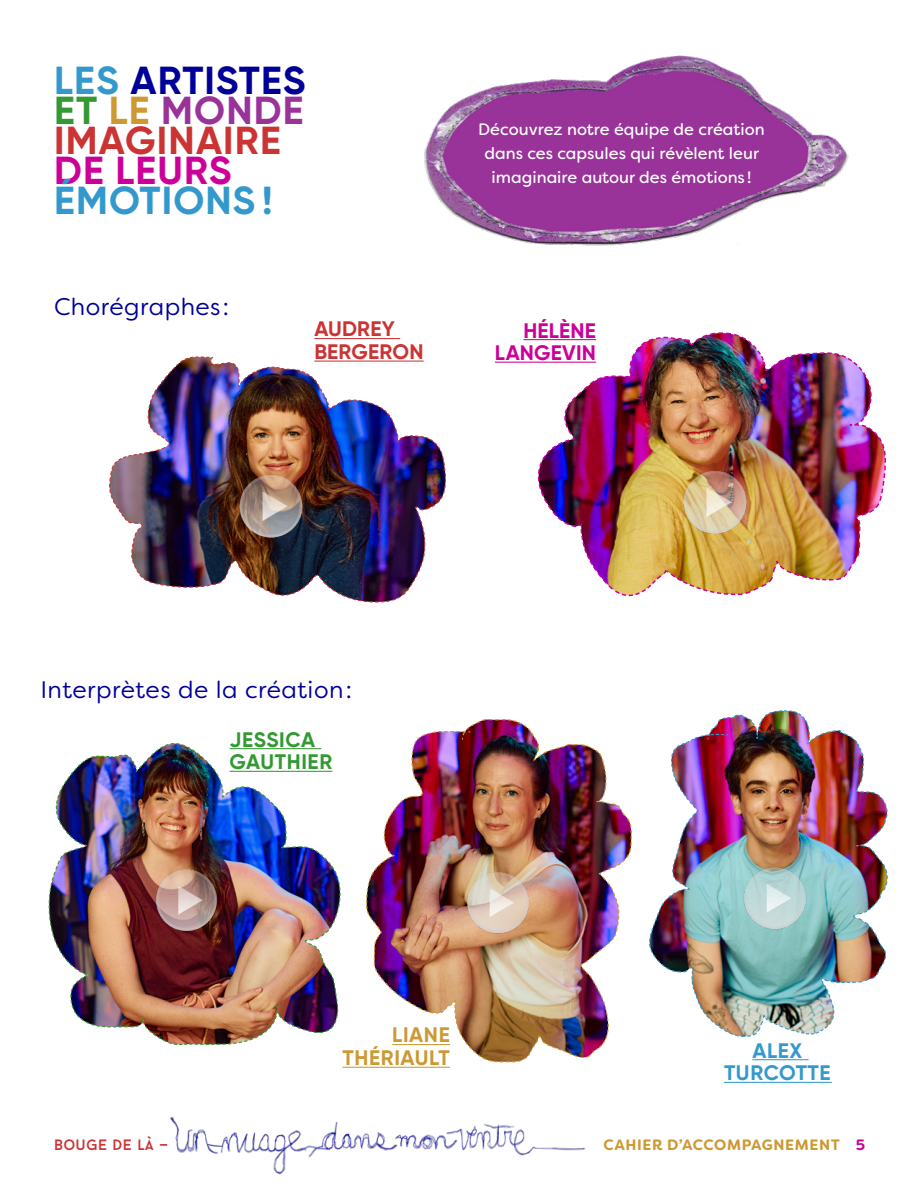
<style>
.page{position:relative;width:918px;height:1188px;background:#fff}
.page>*{position:absolute;margin:0;border:0;box-sizing:border-box;transform-origin:0 0}
.t1{font:700 39px/30px "Gilroy";letter-spacing:.03em;color:#39c}
.t2{font:24px "Filson Soft";letter-spacing:.02em;color:#009}
.t3{font:700 21px/22.6px "Gilroy";letter-spacing:.03em;color:#393}
.t4{font:700 21px/22.6px "Gilroy";letter-spacing:.03em;color:#c93;text-align:right}
.t5{font:700 21px/22.5px "Gilroy";letter-spacing:.01em;color:#c33}
.t6{font:700 21px/22.5px "Gilroy";letter-spacing:.01em;color:#c09;text-align:right}
.t7{font:700 21px/22.6px "Gilroy";letter-spacing:.03em;color:#39c;text-align:center}
.t8{font:16.5px/24px "Filson Soft";color:#fff;text-align:center}
.t9{font:700 15px "Filson Soft";letter-spacing:.04em;color:#c93}
.t10{font:15px "Baron Neue";letter-spacing:.02em;color:#c33}
.s1{color:#009}
.s2{color:#393}
.s3{color:#c93}
.s4{color:#939}
.s5{color:#c33}
.s6{color:#c09}
</style>
<div class="page">
<img style="left:170px;top:1116px;width:416px;height:59px">
<img style="left:649px;top:710px;width:239px;height:326px">
<img style="left:366px;top:719px;width:266px;height:344px">
<img style="left:52px;top:743px;width:287px;height:302px">
<img style="left:537px;top:335px;width:349px;height:261px">
<img style="left:109px;top:356px;width:336px;height:247px">
<hr style="left:230px;top:748px;width:91px;height:1px;background:#393">
<hr style="left:230px;top:771px;width:102px;height:1px;background:#393">
<hr style="left:392px;top:1044px;width:58px;height:1px;background:#c93">
<hr style="left:343px;top:1067px;width:107px;height:1px;background:#c93">
<hr style="left:752px;top:1059px;width:57px;height:1px;background:#39c">
<hr style="left:724px;top:1082px;width:108px;height:1px;background:#39c">
<img style="left:137px;top:851px;width:99px;height:99px">
<img style="left:448px;top:853px;width:99px;height:99px">
<img style="left:725px;top:849px;width:99px;height:98px">
<hr style="left:314px;top:338px;width:86px;height:1px;background:#c33">
<hr style="left:314px;top:361px;width:110px;height:1px;background:#c33">
<img style="left:220px;top:456px;width:102px;height:101px">
<hr style="left:523px;top:339px;width:73px;height:1px;background:#c09">
<hr style="left:495px;top:362px;width:101px;height:1px;background:#c09">
<img style="left:664px;top:451px;width:101px;height:102px">
<img style="left:424px;top:55px;width:425px;height:191px">
<p class="t1" style="left:54px;top:65px;width:253px">LES <span class="s1">ARTISTES<br></span><span class="s2">ET</span> <span class="s3">LE</span> <span class="s4">MONDE<br></span><span class="s5">IMAGINAIRE<br></span><span class="s6">DE LEURS<br></span>ÉMOTIONS !</p>
<p class="t8" style="left:478px;top:117px;width:288px">Découvrez notre équipe de création dans ces capsules qui révèlent leur imaginaire autour des émotions !</p>
<p class="t2" style="left:54px;top:292px;width:177px">Chorégraphes :</p>
<p class="t5" style="left:314px;top:318px;width:111px">AUDREY<br>BERGERON</p>
<p class="t6" style="left:495px;top:319px;width:103px">HÉLÈNE<br>LANGEVIN</p>
<p class="t2" style="left:40px;top:674px;width:313px">Interprètes de la création :</p>
<p class="t3" style="left:230px;top:728px;width:104px">JESSICA<br>GAUTHIER</p>
<p class="t4" style="left:343px;top:1024px;width:109px">LIANE<br>THÉRIAULT</p>
<p class="t7" style="left:724px;top:1039px;width:108px">ALEX<br>TURCOTTE</p>
<p class="t10" style="left:54px;top:1135px;width:116px">BOUGE DE LÀ —</p>
<p class="t9" style="left:604px;top:1135px;width:263px">CAHIER D’ACCOMPAGNEMENT <span class="s6">5</span></p>
</div>
